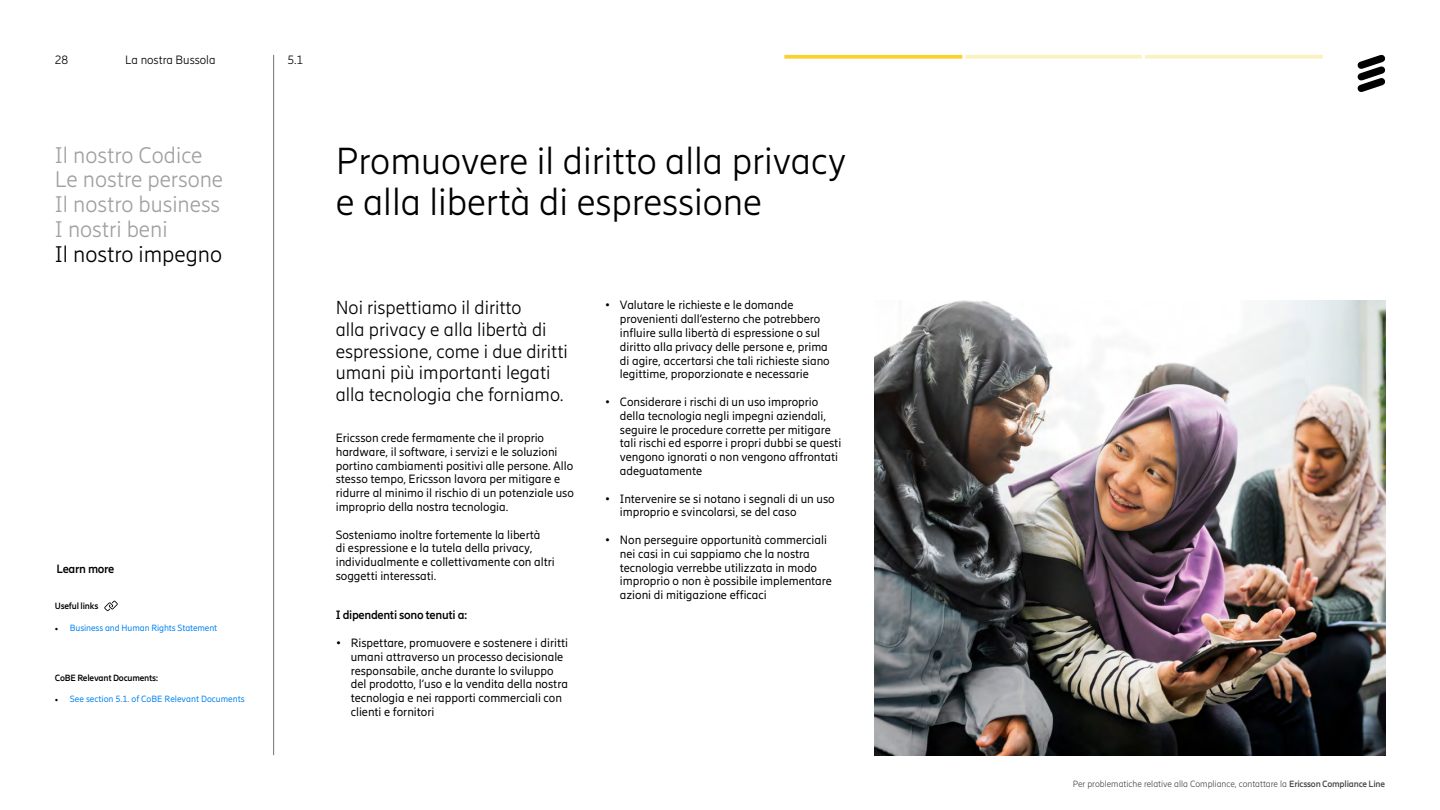
<style>
.page{position:relative;width:1440px;height:810px;background:#fff}
.page>*{position:absolute;margin:0;border:0;box-sizing:border-box;transform-origin:0 0}
.t1{font:300 37.5px/41.2px "Ericsson Hilda";color:#000}
.t2{font:300 22.5px/24.8px "Ericsson Hilda";color:#a0a0a0}
.t3{font:300 22.5px "Ericsson Hilda";color:#000}
.t4{font:300 18.75px/21.6px "Ericsson Hilda";color:#000}
.t5{font:12px/13.8px "Ericsson Hilda";color:#000}
.t6{font:700 12px "Ericsson Hilda";letter-spacing:-.025em;color:#000}
.t7{font:300 12px "Ericsson Hilda";color:#000}
.t8{font:300 9px "Ericsson Hilda";color:#484848}
.t9{font:9px "Ericsson Hilda";letter-spacing:-.005em;color:#0082f0}
.t10{font:700 9px "Ericsson Hilda";letter-spacing:-.025em;color:#000}
.s1{font-family:"Minion Pro";color:#000}
.s2{font-weight:700}
</style>
<div class="page">
<svg style="left:1358px;top:55px;width:27px;height:37px"></svg>
<hr style="left:273px;top:55px;width:1px;height:700px;background:#727272">
<svg style="left:784px;top:55px;width:178px;height:4px"></svg>
<svg style="left:1145px;top:55px;width:178px;height:4px"></svg>
<svg style="left:965px;top:55px;width:177px;height:4px"></svg>
<img style="left:874px;top:300px;width:511px;height:455px">
<svg style="left:104px;top:601px;width:14px;height:10px"></svg>
<p class="t7" style="left:125px;top:53px;width:92px">La nostra Bussola</p>
<p class="t7" style="left:55px;top:53px;width:15px">28</p>
<p class="t7" style="left:288px;top:53px;width:17px">5.1</p>
<h2 class="t2" style="left:55px;top:143px;width:170px">Il nostro Codice<br>Le nostre persone<br>Il nostro business<br>I nostri beni</h2>
<h2 class="t3" style="left:55px;top:241px;width:169px">Il nostro impegno</h2>
<p class="t6" style="left:56px;top:562px;width:60px">Learn more</p>
<p class="t10" style="left:55px;top:601px;width:45px">Useful links</p>
<p class="t9" style="left:55px;top:623px;width:164px"><span class="s1">•</span> Business and Human Rights Statement</p>
<p class="t10" style="left:55px;top:672px;width:105px">CoBE Relevant Documents:</p>
<p class="t9" style="left:55px;top:694px;width:191px"><span class="s1">•</span> See section 5.1. of CoBE Relevant Documents</p>
<h1 class="t1" style="left:336px;top:141px;width:512px">Promuovere il diritto alla privacy e alla libertà di espressione</h1>
<h3 class="t4" style="left:336px;top:297px;width:234px">Noi rispettiamo il diritto<br>alla privacy e alla libertà di espressione, come i due diritti umani più importanti legati alla tecnologia che forniamo.</h3>
<p class="t5" style="left:336px;top:431px;width:240px">Ericsson crede fermamente che il proprio hardware, il software, i servizi e le soluzioni portino cambiamenti positivi alle persone. Allo stesso tempo, Ericsson lavora per mitigare e ridurre al minimo il rischio di un potenziale uso improprio della nostra tecnologia.</p>
<p class="t5" style="left:336px;top:528px;width:221px">Sosteniamo inoltre fortemente la libertà<br>di espressione e la tutela della privacy, individualmente e collettivamente con altri soggetti interessati.</p>
<p class="t6" style="left:336px;top:608px;width:133px">I dipendenti sono tenuti a:</p>
<p class="t5" style="left:351px;top:636px;width:219px;text-indent:-15px">• Rispettare, promuovere e sostenere i diritti umani attraverso un processo decisionale responsabile, anche durante lo sviluppo del prodotto, l’uso e la vendita della nostra tecnologia e nei rapporti commerciali con clienti e fornitori</p>
<p class="t5" style="left:620px;top:298px;width:211px;text-indent:-15px">• Valutare le richieste e le domande provenienti dall’esterno che potrebbero influire sulla libertà di espressione o sul diritto alla privacy delle persone e, prima di agire, accertarsi che tali richieste siano legittime, proporzionate e necessarie</p>
<p class="t5" style="left:620px;top:395px;width:223px;text-indent:-15px">• Considerare i rischi di un uso improprio della tecnologia negli impegni aziendali, seguire le procedure corrette per mitigare tali rischi ed esporre i propri dubbi se questi vengono ignorati o non vengono affrontati adeguatamente</p>
<p class="t5" style="left:620px;top:492px;width:216px;text-indent:-15px">• Intervenire se si notano i segnali di un uso improprio e svincolarsi, se del caso</p>
<p class="t5" style="left:620px;top:533px;width:214px;text-indent:-15px">• Non perseguire opportunità commerciali nei casi in cui sappiamo che la nostra tecnologia verrebbe utilizzata in modo improprio o non è possibile implementare azioni di mitigazione efficaci</p>
<p class="t8" style="left:1073px;top:779px;width:314px">Per problematiche relative alla Compliance, contattare la <span class="s2">Ericsson Compliance Line</span></p>
</div>
